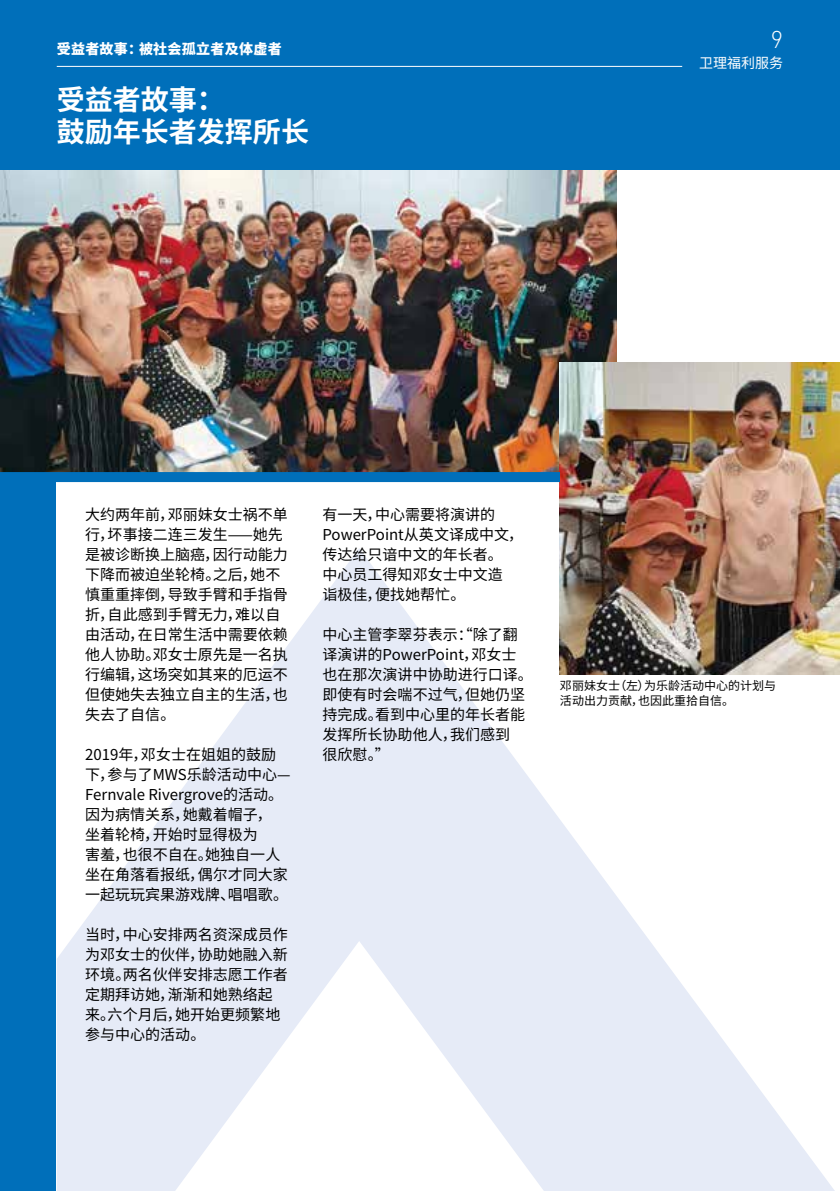
<style>
.page{position:relative;width:840px;height:1191px;background:#fff}
.page>*{position:absolute;margin:0;border:0;box-sizing:border-box;transform-origin:0 0}
.t1{font:700 28px/32px "Noto Sans CJ Ksc";color:#fff}
.t2{font:300 24px "DIN";color:#fff}
.t3{font:15px/20px "Noto Sans CJ Ksc";color:#000}
.t4{font:900 14px "Noto Sans CJ Ksc";letter-spacing:.02em;color:#fff}
.t5{font:14px "Noto Sans CJ Ksc";color:#fff}
.t6{font:12px/14.4px "Noto Sans CJ Ksc";color:#000}
</style>
<div class="page">
<div style="left:0;top:0;width:839px;height:1191px;background:#006fba"></div>
<div style="left:57px;top:170px;width:782px;height:1021px;background:#fff"></div>
<svg style="left:57px;top:548px;width:777px;height:643px;fill:#e6ebf7"></svg>
<img style="left:0;top:170px;width:616px;height:302px">
<img style="left:559px;top:363px;width:280px;height:312px">
<div style="left:0;top:472px;width:559px;height:10px;background:#006fba"></div>
<hr style="left:57px;top:66px;width:624px;height:1px;background:#fff">
<p class="t4" style="left:57px;top:41px;width:226px">受益者故事：被社会孤立者及体虚者</p>
<h1 class="t1" style="left:57px;top:84px;width:253px">受益者故事：<br>鼓励年长者发挥所长</h1>
<h2 class="t2" style="left:770px;top:24px;width:14px">9</h2>
<p class="t5" style="left:698px;top:54px;width:85px">卫理福利服务</p>
<p class="t3" style="left:85px;top:504px;width:204px">大约两年前，邓丽妹女士祸不单行，坏事接二连三发生——她先是被诊断换上脑癌，因行动能力下降而被迫坐轮椅。之后，她不慎重重摔倒，导致手臂和手指骨折，自此感到手臂无力，难以自由活动，在日常生活中需要依赖他人协助。邓女士原先是一名执行编辑，这场突如其来的厄运不但使她失去独立自主的生活，也失去了自信。</p>
<p class="t3" style="left:85px;top:744px;width:207px">2019年，邓女士在姐姐的鼓励下，参与了MWS乐龄活动中心—<br>Fernvale Rivergrove的活动。因为病情关系，她戴着帽子，坐着轮椅，开始时显得极为<br>害羞，也很不自在。她独自一人坐在角落看报纸，偶尔才同大家一起玩玩宾果游戏牌、唱唱歌。</p>
<p class="t3" style="left:85px;top:924px;width:204px">当时，中心安排两名资深成员作为邓女士的伙伴，协助她融入新环境。两名伙伴安排志愿工作者定期拜访她，渐渐和她熟络起来。六个月后，她开始更频繁地参与中心的活动。</p>
<p class="t3" style="left:322px;top:504px;width:202px">有一天，中心需要将演讲的<br>PowerPoint从英文译成中文，传达给只谙中文的年长者。<br>中心员工得知邓女士中文造<br>诣极佳，便找她帮忙。</p>
<p class="t3" style="left:322px;top:624px;width:212px">中心主管李翠芬表示：“除了翻译演讲的PowerPoint，邓女士也在那次演讲中协助进行口译。即使有时会喘不过气，但她仍坚持完成。看到中心里的年长者能发挥所长协助他人，我们感到<br>很欣慰。”</p>
<p class="t6" style="left:559px;top:679px;width:217px">邓丽妹女士（左）为乐龄活动中心的计划与活动出力贡献，也因此重拾自信。</p>
</div>
